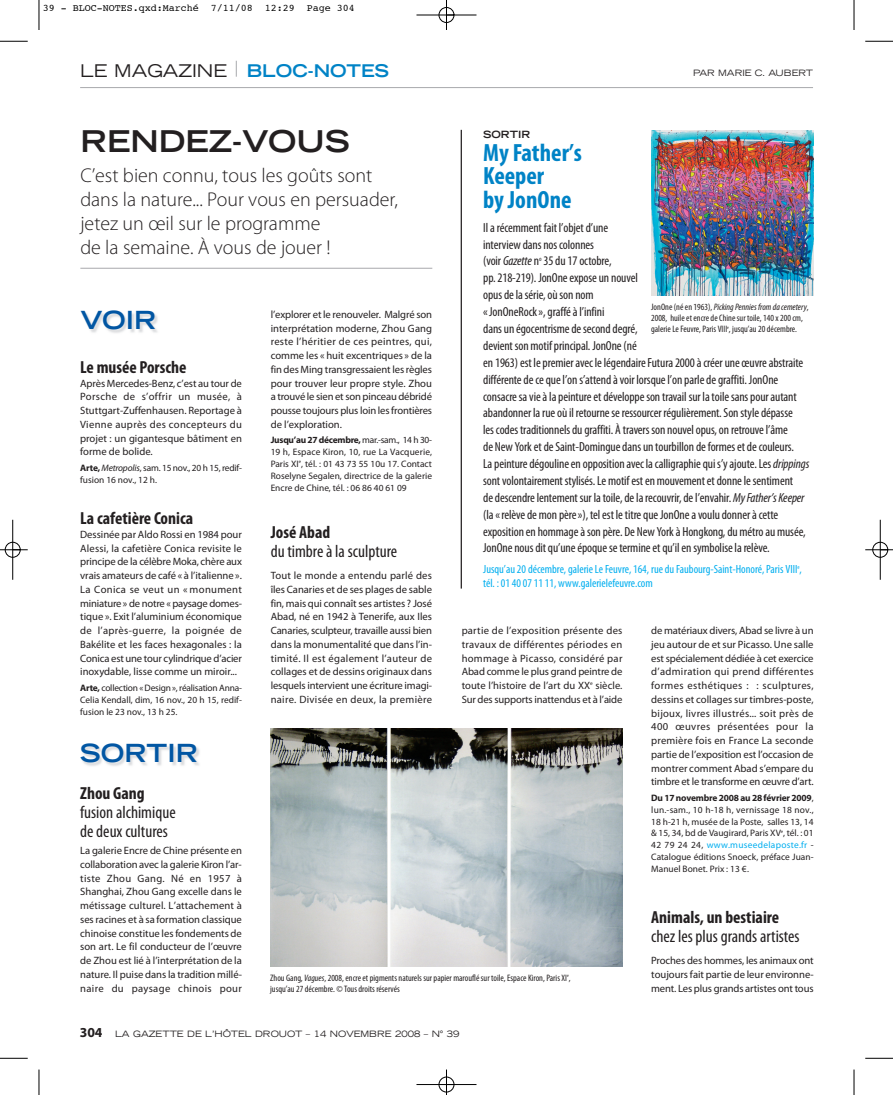
<style>
.page{position:relative;width:893px;height:1095px;background:#fff}
.page>*{position:absolute;margin:0;border:0;box-sizing:border-box;transform-origin:0 0}
.t1{font:700 expanded 30px "Trade Gothic LT Std";color:#231f20}
.t2{font:700 condensed 25px/23.4px "Myriad Pro";color:#0083c6}
.t3{font:700 expanded 25px "Trade Gothic LT Std";color:#0156a3}
.t4{font:300 20px/23.8px "Myriad Pro";color:#231f20}
.t5{font:condensed 17.5px/18.8px "Myriad Pro";color:#231f20}
.t6{font:700 condensed 17.5px "Myriad Pro";color:#231f20}
.t7{font:expanded 17.5px "Trade Gothic LT Std";color:#231f20}
.t8{font:condensed 13.12px/16.9px "Myriad Pro";letter-spacing:-.01em;color:#231f20}
.t9{font:condensed 11.88px/13.8px "Myriad Pro";color:#00aeef}
.t10{font:10.62px/13.8px "Myriad Pro";letter-spacing:-.005em;color:#231f20;text-align:justify}
.t11{font:10px "Courier";color:#000}
.t12{font:700 expanded 10px "Trade Gothic LT Std";color:#231f20}
.t13{font:9.38px/11.9px "Myriad Pro";color:#231f20;text-align:justify}
.t14{font:condensed 9.38px/11.2px "Myriad Pro";color:#231f20}
.t15{font:9.38px/11.9px "Myriad Pro";letter-spacing:-.02em;color:#231f20}
.t16{font:expanded 8.75px "Trade Gothic LT Std";color:#231f20}
.s1{font-weight:700;color:#0083c6}
.s2{font-style:italic}
.s3{font-weight:700}
.s4{color:#00aeef}
.s5{font-family:"Myriad Pro";font-weight:700;font-stretch:normal;font-size:13.75px}
</style>
<div class="page">
<hr style="left:80px;top:87px;width:733px;height:1px;background:#a8a9ad">
<svg style="left:236px;top:61px;width:1px;height:16px"></svg>
<hr style="left:80px;top:268px;width:352px;height:1px;background:#a8a9ad">
<img style="left:83px;top:313px;width:75px;height:20px">
<img style="left:83px;top:746px;width:117px;height:20px">
<img style="left:270px;top:728px;width:353px;height:238px">
<hr style="left:461px;top:130px;width:1px;height:459px;background:#231f20">
<img style="left:651px;top:131px;width:162px;height:164px">
<hr style="left:39px;top:0;width:1px;height:30px;background:#000">
<svg style="left:0;top:41px;width:28px;height:1px"></svg>
<hr style="left:854px;top:0;width:1px;height:30px;background:#000">
<svg style="left:865px;top:41px;width:28px;height:1px"></svg>
<svg style="left:39px;top:1069px;width:1px;height:26px"></svg>
<svg style="left:0;top:1058px;width:28px;height:1px"></svg>
<svg style="left:854px;top:1069px;width:1px;height:26px"></svg>
<svg style="left:865px;top:1058px;width:28px;height:1px"></svg>
<div style="left:5px;top:542px;width:16px;height:16px;border:1px solid #fff;border-radius:50%"></div>
<div style="left:872px;top:542px;width:16px;height:16px;border:1px solid #fff;border-radius:50%"></div>
<hr style="left:416px;top:15px;width:60px;height:1px;background:#000">
<hr style="left:416px;top:1084px;width:60px;height:1px;background:#000">
<hr style="left:13px;top:520px;width:1px;height:60px;background:#000">
<hr style="left:880px;top:520px;width:1px;height:60px;background:#000">
<hr style="left:446px;top:0;width:1px;height:30px;background:#000">
<svg style="left:446px;top:1069px;width:1px;height:26px"></svg>
<svg style="left:0;top:549px;width:28px;height:2px"></svg>
<svg style="left:865px;top:549px;width:28px;height:2px"></svg>
<div style="left:439px;top:7px;width:15px;height:16px;border:1px solid #000;border-radius:50%"></div>
<div style="left:439px;top:1077px;width:15px;height:15px;border:1px solid #000;border-radius:50%"></div>
<div style="left:5px;top:542px;width:15px;height:15px;border:1px solid #000;border-radius:50%"></div>
<div style="left:873px;top:542px;width:15px;height:15px;border:1px solid #000;border-radius:50%"></div>
<p class="t11" style="left:43px;top:4px;width:314px">39 - BLOC-NOTES.qxd:Marché 7/11/08 12:29 Page 304</p>
<h3 class="t7" style="left:80px;top:61px;width:311px">LE MAGAZINE <span class="s1">BLOC-NOTES</span></h3>
<p class="t16" style="left:693px;top:68px;width:122px">PAR MARIE C. AUBERT</p>
<h1 class="t1" style="left:80px;top:124px;width:271px">RENDEZ-VOUS</h1>
<h3 class="t4" style="left:80px;top:166px;width:319px">C’est bien connu, tous les goûts sont dans la nature... Pour vous en persuader, jetez un œil sur le programme<br>de la semaine. À vous de jouer !</h3>
<p class="t12" style="left:483px;top:128px;width:49px">SORTIR</p>
<h2 class="t2" style="left:483px;top:143px;width:100px">My Father’s<br>Keeper<br>by JonOne</h2>
<p class="t8" style="left:483px;top:220px;width:328px">Il a récemment fait l’objet d’une<br>interview dans nos colonnes<br>(voir <span class="s2">Gazette</span> n<sup>o</sup> 35 du 17 octobre,<br>pp. 218-219). JonOne expose un nouvel<br>opus de la série, où son nom<br>« JonOneRock », graffé à l’infini<br>dans un égocentrisme de second degré,<br>devient son motif principal. JonOne (né<br>en 1963) est le premier avec le légendaire Futura 2000 à créer une œuvre abstraite différente de ce que l’on s’attend à voir lorsque l’on parle de graffiti. JonOne consacre sa vie à la peinture et développe son travail sur la toile sans pour autant abandonner la rue où il retourne se ressourcer régulièrement. Son style dépasse<br>les codes traditionnels du graffiti. À travers son nouvel opus, on retrouve l’âme<br>de New York et de Saint-Domingue dans un tourbillon de formes et de couleurs.<br>La peinture dégouline en opposition avec la calligraphie qui s’y ajoute. Les <span class="s2">drippings </span>sont volontairement stylisés. Le motif est en mouvement et donne le sentiment<br>de descendre lentement sur la toile, de la recouvrir, de l’envahir. <span class="s2">My Father’s Keeper </span>(la « relève de mon père »), tel est le titre que JonOne a voulu donner à cette exposition en hommage à son père. De New York à Hongkong, du métro au musée, JonOne nous dit qu’une époque se termine et qu’il en symbolise la relève.</p>
<p class="t9" style="left:483px;top:563px;width:320px">Jusqu’au 20 décembre, galerie Le Feuvre, 164, rue du Faubourg-Saint-Honoré, Paris VIII<sup>e</sup>, tél. : 01 40 07 11 11, www.galerielefeuvre.com</p>
<p class="t14" style="left:651px;top:302px;width:159px">JonOne (né en 1963), <span class="s2">Picking Pennies from da cemetery</span>,<br>2008, huile et encre de Chine sur toile, 140 x 200 cm, galerie Le Feuvre, Paris VIII<sup>e</sup>, jusqu’au 20 décembre.</p>
<p class="t10" style="left:271px;top:308px;width:163px">l’explorer et le renouveler. Malgré son interprétation moderne, Zhou Gang reste l’héritier de ces peintres, qui, comme les « huit excentriques » de la fin des Ming transgressaient les règles pour trouver leur propre style. Zhou a trouvé le sien et son pinceau débridé pousse toujours plus loin les frontières de l’exploration.</p>
<p class="t13" style="left:271px;top:435px;width:163px"><span class="s3">Jusqu’au 27 décembre,</span> mar.-sam., 14 h 30- 19 h, Espace Kiron, 10, rue La Vacquerie, Paris XI<sup>e</sup>, tél. : 01 43 73 55 10u 17. Contact Roselyne Segalen, directrice de la galerie Encre de Chine, tél. : 06 86 40 61 09</p>
<h3 class="t6" style="left:271px;top:526px;width:61px">José Abad</h3>
<h3 class="t5" style="left:271px;top:543px;width:128px">du timbre à la sculpture</h3>
<p class="t10" style="left:271px;top:570px;width:163px">Tout le monde a entendu parlé des îles Canaries et de ses plages de sable fin, mais qui connaît ses artistes ? José Abad, né en 1942 à Tenerife, aux Iles Canaries, sculpteur, travaille aussi bien dans la monumentalité que dans l’in&shy;timité. Il est également l’auteur de collages et de dessins originaux dans lesquels intervient une écriture imagi&shy;naire. Divisée en deux, la première</p>
<h2 class="t3" style="left:81px;top:306px;width:77px">VOIR</h2>
<h3 class="t6" style="left:80px;top:361px;width:108px">Le musée Porsche</h3>
<p class="t10" style="left:80px;top:377px;width:163px">Après Mercedes-Benz, c’est au tour de Porsche de s’offrir un musée, à Stuttgart-Zuffenhausen. Reportage à Vienne auprès des concepteurs du projet : un gigantesque bâtiment en forme de bolide.</p>
<p class="t15" style="left:80px;top:462px;width:163px"><span class="s3">Arte,</span> <span class="s2">Metropolis</span>, sam. 15 nov., 20 h 15, redif&shy;fusion 16 nov., 12 h.</p>
<h3 class="t6" style="left:80px;top:512px;width:114px">La cafetière Conica</h3>
<p class="t10" style="left:80px;top:528px;width:163px">Dessinée par Aldo Rossi en 1984 pour Alessi, la cafetière Conica revisite le principe de la célèbre Moka, chère aux vrais amateurs de café « à l’italienne ».<br>La Conica se veut un « monument miniature » de notre « paysage domes&shy;tique ». Exit l’aluminium économique de l’après-guerre, la poignée de Bakélite et les faces hexagonales : la Conica est une tour cylindrique d’acier inoxydable, lisse comme un miroir...</p>
<p class="t13" style="left:80px;top:682px;width:163px"><span class="s3">Arte,</span> collection « Design », réalisation Anna-Celia Kendall, dim, 16 nov., 20 h 15, redif&shy;fusion le 23 nov., 13 h 25.</p>
<p class="t10" style="left:462px;top:625px;width:162px">partie de l’exposition présente des travaux de différentes périodes en hommage à Picasso, considéré par Abad comme le plus grand peintre de toute l’histoire de l’art du XX<sup>e</sup> siècle.<br>Sur des supports inattendus et à l’aide</p>
<p class="t10" style="left:651px;top:625px;width:164px">de matériaux divers, Abad se livre à un jeu autour de et sur Picasso. Une salle est spécialement dédiée à cet exercice d’admiration qui prend différentes formes esthétiques : : sculptures, dessins et collages sur timbres-poste, bijoux, livres illustrés... soit près de 400 œuvres présentées pour la première fois en France La seconde partie de l’exposition est l’occasion de montrer comment Abad s’empare du timbre et le transforme en œuvre d’art.</p>
<p class="t13" style="left:651px;top:792px;width:164px"><span class="s3">Du 17 novembre 2008 au 28 février 2009</span>, lun.-sam., 10 h-18 h, vernissage 18 nov., 18 h-21 h, musée de la Poste, salles 13, 14 &amp; 15, 34, bd de Vaugirard, Paris XV<sup>e</sup>, tél. : 01<br>42 79 24 24, <span class="s4">www.museedelaposte.fr</span> - Catalogue éditions Snoeck, préface Juan-Manuel Bonet. Prix : 13 €.</p>
<h3 class="t6" style="left:651px;top:911px;width:129px">Animals, un bestiaire</h3>
<h3 class="t5" style="left:651px;top:928px;width:150px">chez les plus grands artistes</h3>
<p class="t10" style="left:651px;top:955px;width:164px">Proches des hommes, les animaux ont toujours fait partie de leur environne&shy;ment. Les plus grands artistes ont tous</p>
<h2 class="t3" style="left:80px;top:739px;width:119px">SORTIR</h2>
<h3 class="t6" style="left:80px;top:787px;width:66px">Zhou Gang</h3>
<h3 class="t5" style="left:80px;top:804px;width:97px">fusion alchimique de deux cultures</h3>
<p class="t10" style="left:80px;top:845px;width:163px">La galerie Encre de Chine présente en collaboration avec la galerie Kiron l’ar&shy;tiste Zhou Gang. Né en 1957 à Shanghai, Zhou Gang excelle dans le métissage culturel. L’attachement à ses racines et à sa formation classique chinoise constitue les fondements de son art. Le fil conducteur de l’œuvre de Zhou est lié à l’interprétation de la nature. Il puise dans la tradition millé&shy;naire du paysage chinois pour</p>
<p class="t14" style="left:270px;top:973px;width:302px">Zhou Gang, <span class="s2">Vagues</span>, 2008, encre et pigments naturels sur papier marouflé sur toile, Espace Kiron, Paris XI<sup>e</sup>, jusqu’au 27 décembre. © Tous droits réservés</p>
<p class="t16" style="left:80px;top:1029px;width:381px"><span class="s5">304</span> LA GAZETTE DE L’HÔTEL DROUOT – 14 NOVEMBRE 2008 – N° 39</p>
</div>
